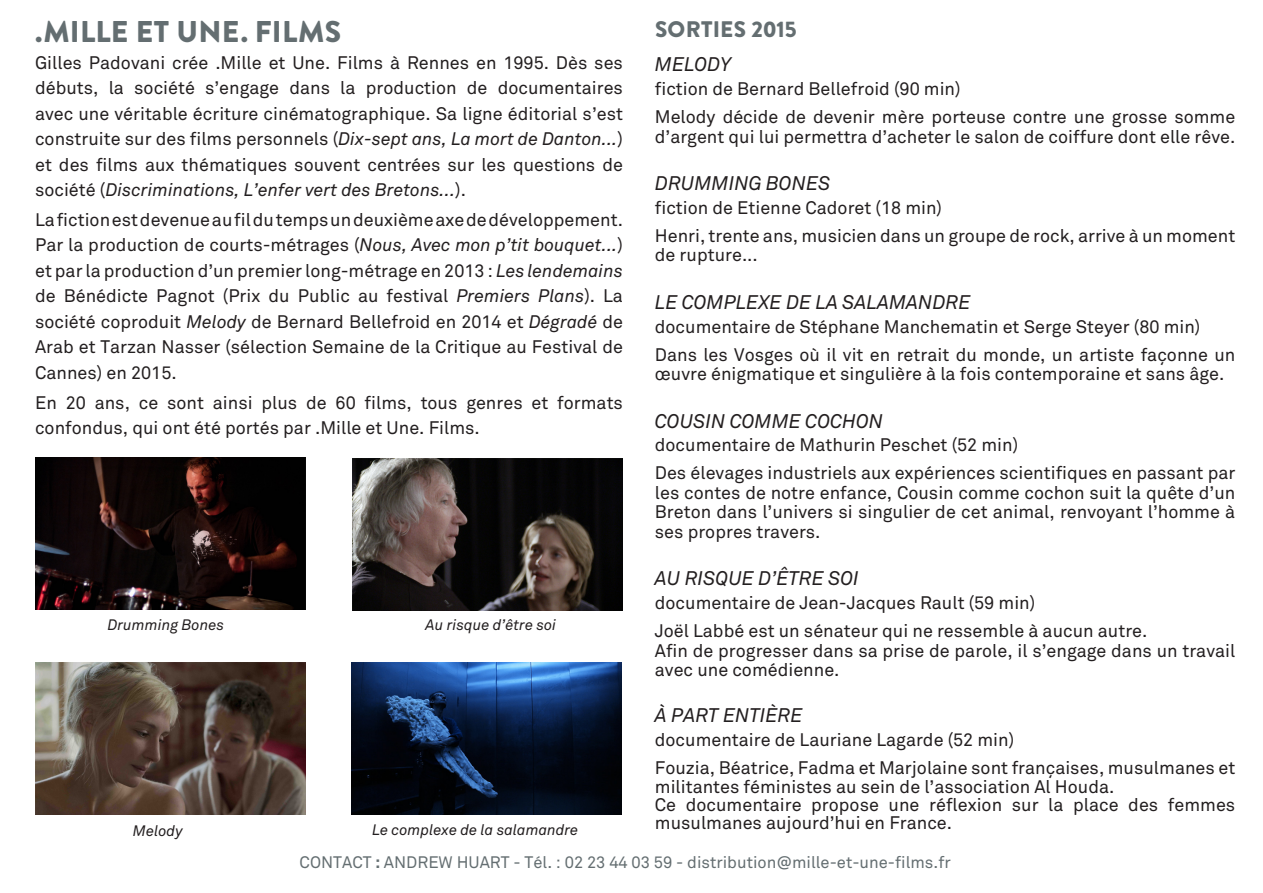
<style>
.page{position:relative;width:1263px;height:893px;background:#fff}
.page>*{position:absolute;margin:0;border:0;box-sizing:border-box;transform-origin:0 0}
.t1{font:900 30px "Brandon Grotesque";letter-spacing:.005em;color:#646e71}
.t2{font:900 22.5px "Brandon Grotesque";letter-spacing:.01em;color:#646e71}
.t3{font:italic 19.5px "Akkurat";color:#231f20}
.t4{font:18px/25.5px "Akkurat";color:#231f20}
.t5{font:16.5px "Akkurat";color:#646e71}
.t6{font:italic 15px "Akkurat";color:#231f20}
.s1{font-style:italic}
.s2{font-weight:700}
</style>
<div class="page">
<img style="left:35px;top:458px;width:270px;height:152px">
<img style="left:353px;top:458px;width:270px;height:152px">
<img style="left:35px;top:662px;width:270px;height:152px">
<img style="left:352px;top:662px;width:270px;height:152px">
<p class="t1" style="left:35px;top:11px;width:308px">.MILLE ET UNE. FILMS</p>
<p class="t4" style="left:35px;top:50px;width:589px;text-align:justify">Gilles Padovani crée .Mille et Une. Films à Rennes en 1995. Dès ses débuts, la société s’engage dans la production de documentaires avec une véritable écriture cinématographique. Sa ligne éditorial s’est construite sur des films personnels (<span class="s1">Dix-sept ans, La mort de Danton...</span>) et des films aux thématiques souvent centrées sur les questions de société (<span class="s1">Discriminations, L’enfer vert des Bretons...</span>).</p>
<p class="t4" style="left:35px;top:207px;width:589px;text-align:justify">La fiction est devenue au fil du temps un deuxième axe de développement.<br>Par la production de courts-métrages (<span class="s1">Nous, Avec mon p’tit bouquet...</span>) et par la production d’un premier long-métrage en 2013 : <span class="s1">Les lendemains </span>de Bénédicte Pagnot (Prix du Public au festival <span class="s1">Premiers Plans</span>). La société coproduit <span class="s1">Melody</span> de Bernard Bellefroid en 2014 et <span class="s1">Dégradé</span> de Arab et Tarzan Nasser (sélection Semaine de la Critique au Festival de Cannes) en 2015.</p>
<p class="t4" style="left:35px;top:390px;width:589px">En 20 ans, ce sont ainsi plus de 60 films, tous genres et formats confondus, qui ont été portés par .Mille et Une. Films.</p>
<p class="t6" style="left:107px;top:616px;width:118px">Drumming Bones</p>
<p class="t6" style="left:425px;top:616px;width:132px">Au risque d’être soi</p>
<p class="t6" style="left:133px;top:822px;width:51px">Melody</p>
<p class="t6" style="left:372px;top:821px;width:208px">Le complexe de la salamandre</p>
<p class="t2" style="left:655px;top:13px;width:143px">SORTIES 2015</p>
<p class="t3" style="left:655px;top:53px;width:78px">MELODY</p>
<p class="t4" style="left:655px;top:77px;width:307px">fiction de Bernard Bellefroid (90 min)</p>
<p class="t4" style="left:655px;top:108px;width:582px;line-height:19.5px">Melody décide de devenir mère porteuse contre une grosse somme d’argent qui lui permettra d’acheter le salon de coiffure dont elle rêve.</p>
<p class="t3" style="left:655px;top:172px;width:177px">DRUMMING BONES</p>
<p class="t4" style="left:655px;top:195px;width:289px">fiction de Etienne Cadoret (18 min)</p>
<p class="t4" style="left:655px;top:226px;width:582px;line-height:19.5px">Henri, trente ans, musicien dans un groupe de rock, arrive à un moment de rupture...</p>
<p class="t3" style="left:655px;top:291px;width:317px">LE COMPLEXE DE LA SALAMANDRE</p>
<p class="t4" style="left:655px;top:314px;width:547px">documentaire de Stéphane Manchematin et Serge Steyer (80 min)</p>
<p class="t4" style="left:655px;top:345px;width:582px;line-height:19.5px">Dans les Vosges où il vit en retrait du monde, un artiste façonne un œuvre énigmatique et singulière à la fois contemporaine et sans âge.</p>
<p class="t3" style="left:655px;top:409px;width:230px">COUSIN COMME COCHON</p>
<p class="t4" style="left:655px;top:433px;width:365px">documentaire de Mathurin Peschet (52 min)</p>
<p class="t4" style="left:655px;top:464px;width:582px;line-height:19.5px;text-align:justify">Des élevages industriels aux expériences scientifiques en passant par les contes de notre enfance, Cousin comme cochon suit la quête d’un Breton dans l’univers si singulier de cet animal, renvoyant l’homme à ses propres travers.</p>
<p class="t3" style="left:655px;top:567px;width:206px">AU RISQUE D’ÊTRE SOI</p>
<p class="t4" style="left:655px;top:591px;width:382px">documentaire de Jean-Jacques Rault (59 min)</p>
<p class="t4" style="left:655px;top:619px;width:494px">Joël Labbé est un sénateur qui ne ressemble à aucun autre.</p>
<p class="t4" style="left:655px;top:641px;width:582px;line-height:19.5px">Afin de progresser dans sa prise de parole, il s’engage dans un travail avec une comédienne.</p>
<p class="t3" style="left:655px;top:704px;width:149px">À PART ENTIÈRE</p>
<p class="t4" style="left:655px;top:727px;width:361px">documentaire de Lauriane Lagarde (52 min)</p>
<p class="t4" style="left:655px;top:758px;width:582px;line-height:19.5px">Fouzia, Béatrice, Fadma et Marjolaine sont françaises, musulmanes et militantes féministes au sein de l’association Al Houda.</p>
<p class="t4" style="left:655px;top:797px;width:582px;line-height:18px">Ce documentaire propose une réflexion sur la place des femmes musulmanes aujourd’hui en France.</p>
<p class="t5" style="left:300px;top:853px;width:653px">CONTACT <span class="s2">:</span> ANDREW HUART - Tél. : 02 23 44 03 59 - distribution@mille-et-une-films.fr</p>
</div>
